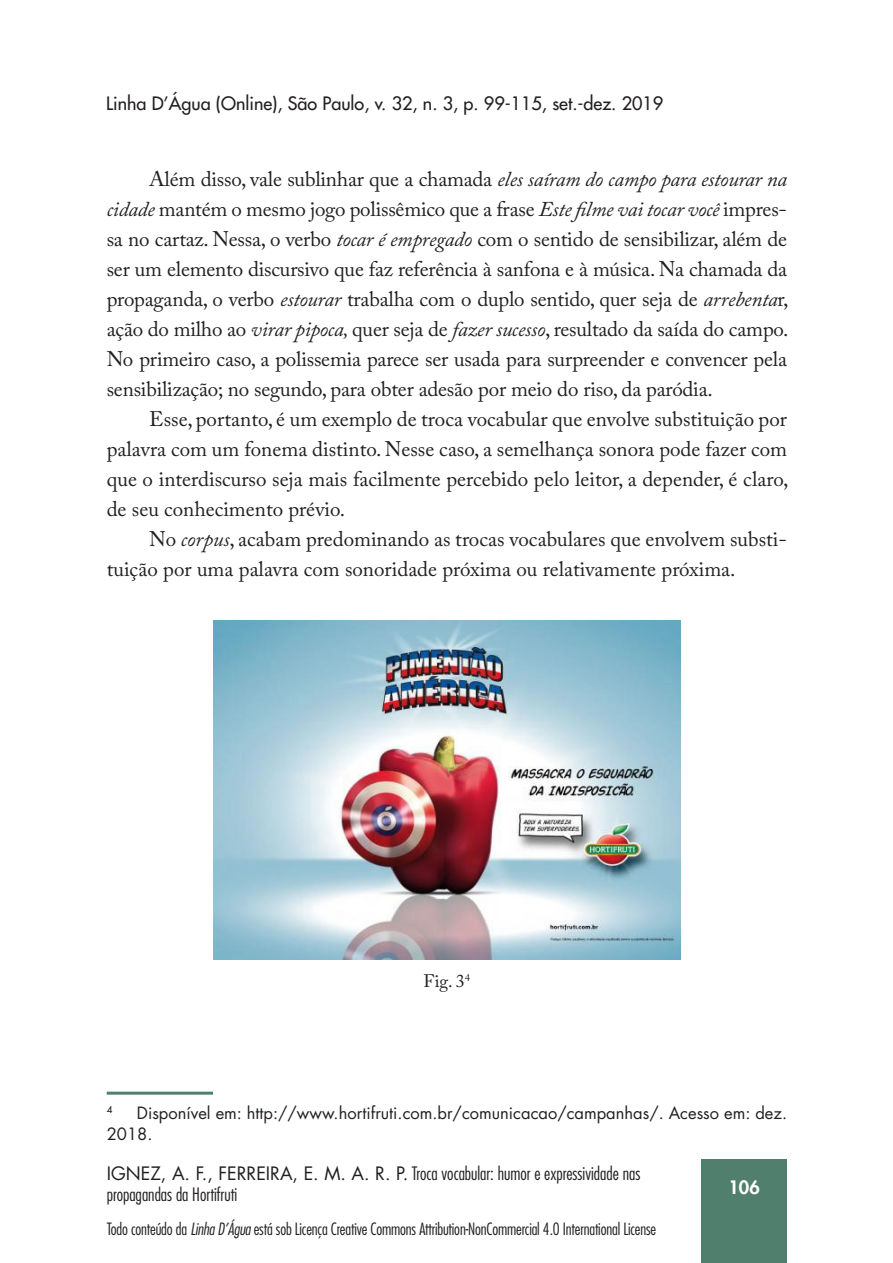
<style>
.page{position:relative;width:893px;height:1263px;background:#fff}
.page>*{position:absolute;margin:0;border:0;box-sizing:border-box;transform-origin:0 0}
._1__texto_corrido{font:21px/30px "Adobe Caslon Pro";color:#231f20;text-align:justify}
.t1{font:300 condensed 18px/21.6px "Futura LT";color:#231f20}
.t2{font:18px "Futura LT";color:#231f20}
._3__legenda{font:18px "Adobe Caslon Pro";color:#231f20}
.t3{font:800 18px "Futura LT";color:#fff}
.t4{font:300 condensed 16.5px "Futura LT";letter-spacing:-.01em;color:#231f20}
._5__Nota_de_rodapé{font:16.5px/21px "Futura LT";color:#231f20}
._5__Nota_de_rodapé-2{font:9.6px "Futura LT";color:#231f20}
.s1{font-style:italic}
.s2{font-weight:400;font-stretch:normal}
</style>
<div class="page">
<div style="left:702px;top:1159px;width:85px;height:104px;background:#507f6d"></div>
<img style="left:213px;top:621px;width:467px;height:339px">
<hr style="left:107px;top:1092px;width:106px;height:3px;background:#507f6d">
<p class="t2" style="left:106px;top:91px;width:558px">Linha D’Água (Online), São Paulo, v. 32, n. 3, p. 99-115, set.-dez. 2019</p>
<p class="_1__texto_corrido" style="left:107px;top:163px;width:683px;text-indent:43px">Além disso, vale sublinhar que a chamada <span class="s1">eles saíram do campo para estourar na cidade</span> mantém o mesmo jogo polissêmico que a frase <span class="s1">Este filme vai tocar você</span> impres&shy;sa no cartaz. Nessa, o verbo <span class="s1">tocar é empregado</span> com o sentido de sensibilizar, além de ser um elemento discursivo que faz referência à sanfona e à música. Na chamada da propaganda, o verbo <span class="s1">estourar</span> trabalha com o duplo sentido, quer seja de <span class="s1">arrebenta</span>r, ação do milho ao <span class="s1">virar pipoca,</span> quer seja de <span class="s1">fazer sucesso</span>, resultado da saída do campo.<br>No primeiro caso, a polissemia parece ser usada para surpreender e convencer pela sensibilização; no segundo, para obter adesão por meio do riso, da paródia.</p>
<p class="_1__texto_corrido" style="left:107px;top:403px;width:683px;text-indent:43px">Esse, portanto, é um exemplo de troca vocabular que envolve substituição por palavra com um fonema distinto. Nesse caso, a semelhança sonora pode fazer com que o interdiscurso seja mais facilmente percebido pelo leitor, a depender, é claro, de seu conhecimento prévio.</p>
<p class="_1__texto_corrido" style="left:107px;top:523px;width:682px;text-indent:43px">No <span class="s1">corpus</span>, acabam predominando as trocas vocabulares que envolvem substi&shy;tuição por uma palavra com sonoridade próxima ou relativamente próxima.</p>
<p class="_3__legenda" style="left:424px;top:970px;width:48px">Fig. 3<sup>4</sup></p>
<p class="_5__Nota_de_rodapé" style="left:107px;top:1102px;width:682px;text-indent:30px">Disponível em: http://www.hortifruti.com.br/comunicacao/campanhas/. Acesso em: dez.<br>2018.</p>
<p class="_5__Nota_de_rodapé-2" style="left:107px;top:1103px;width:7px">4</p>
<p class="t1" style="left:107px;top:1162px;width:535px"><span class="s2">IGNEZ, A. F., FERREIRA, E. M. A. R. P.</span> Troca vocabular: humor e expressividade nas propagandas da Hortifruti</p>
<p class="t4" style="left:107px;top:1218px;width:551px">Todo conteúdo da <span class="s1">Linha D’Água</span> está sob Licença Creative Commons Attribution-NonCommercial 4.0 International License</p>
<p class="t3" style="left:728px;top:1175px;width:33px">106</p>
</div>
